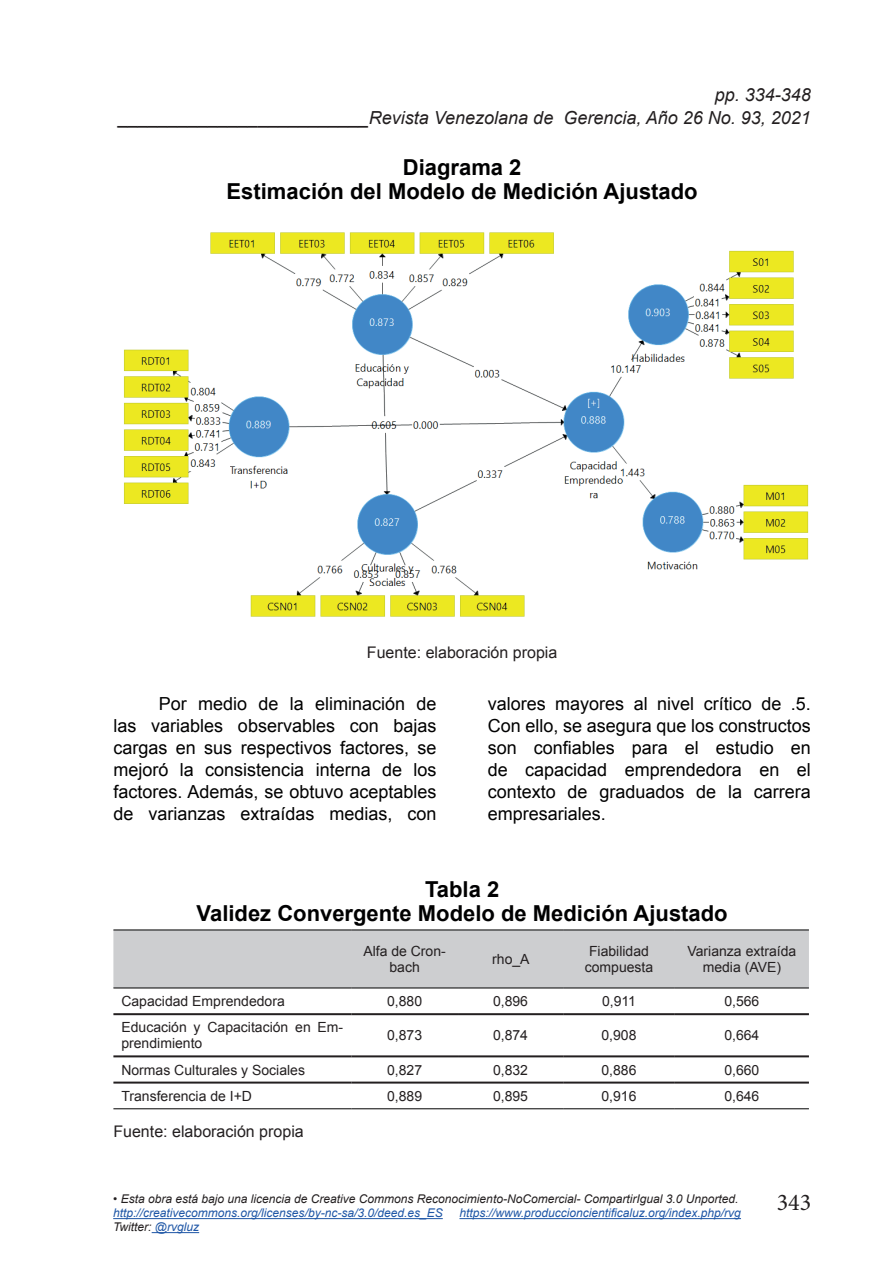
<style>
.page{position:relative;width:879px;height:1276px;background:#fff}
.page>*{position:absolute;margin:0;border:0;box-sizing:border-box;transform-origin:0 0}
.t1{font:24px "Minion Pro";color:#231f20}
.t2{font:700 22px/24px "Arial";color:#000001;text-align:center}
.t3{font:18px/22px "Arial";color:#000001;text-align:justify}
.t4{font:italic 18px "Arial";color:#231f20}
.t5{font:16px "Arial";color:#231f20}
.t6{font:14px/16px "Arial";color:#231f20;text-align:center}
.t7{font:italic 12px "Arial";color:#231f20}
.t8{font:italic 12px "Arial";color:#1e56a6}
.s1{color:#1e56a6}
</style>
<div class="page">
<hr style="left:113px;top:1218px;width:330px;height:1px;background:#1e56a6">
<hr style="left:459px;top:1218px;width:282px;height:1px;background:#1e56a6">
<hr style="left:152px;top:1232px;width:47px;height:1px;background:#1e56a6">
<img style="left:124px;top:232px;width:685px;height:385px">
<div style="left:113px;top:930px;width:696px;height:57px;background:#cdced0"></div>
<hr style="left:113px;top:1013px;width:238px;height:2px;background:#231f20">
<hr style="left:351px;top:1013px;width:107px;height:2px;background:#231f20">
<hr style="left:458px;top:1013px;width:105px;height:2px;background:#231f20">
<hr style="left:563px;top:1013px;width:112px;height:2px;background:#231f20">
<hr style="left:675px;top:1013px;width:134px;height:2px;background:#231f20">
<hr style="left:113px;top:1055px;width:238px;height:2px;background:#231f20">
<hr style="left:351px;top:1055px;width:107px;height:2px;background:#231f20">
<hr style="left:458px;top:1055px;width:105px;height:2px;background:#231f20">
<hr style="left:563px;top:1055px;width:112px;height:2px;background:#231f20">
<hr style="left:675px;top:1055px;width:134px;height:2px;background:#231f20">
<hr style="left:113px;top:1081px;width:238px;height:2px;background:#231f20">
<hr style="left:351px;top:1081px;width:107px;height:2px;background:#231f20">
<hr style="left:458px;top:1081px;width:105px;height:2px;background:#231f20">
<hr style="left:563px;top:1081px;width:112px;height:2px;background:#231f20">
<hr style="left:675px;top:1081px;width:134px;height:2px;background:#231f20">
<hr style="left:113px;top:1108px;width:238px;height:1px;background:#000001">
<hr style="left:351px;top:1108px;width:107px;height:1px;background:#000001">
<hr style="left:458px;top:1108px;width:105px;height:1px;background:#000001">
<hr style="left:563px;top:1108px;width:112px;height:1px;background:#000001">
<hr style="left:675px;top:1108px;width:134px;height:1px;background:#000001">
<hr style="left:113px;top:929px;width:238px;height:1px;background:#000001">
<hr style="left:351px;top:929px;width:107px;height:1px;background:#000001">
<hr style="left:458px;top:929px;width:105px;height:1px;background:#000001">
<hr style="left:563px;top:929px;width:112px;height:1px;background:#000001">
<hr style="left:675px;top:929px;width:134px;height:1px;background:#000001">
<hr style="left:113px;top:987px;width:238px;height:1px;background:#000001">
<hr style="left:351px;top:987px;width:107px;height:1px;background:#000001">
<hr style="left:458px;top:987px;width:105px;height:1px;background:#000001">
<hr style="left:563px;top:987px;width:112px;height:1px;background:#000001">
<hr style="left:675px;top:987px;width:134px;height:1px;background:#000001">
<p class="t4" style="left:715px;top:83px;width:98px">pp. 334-348</p>
<p class="t4" style="left:118px;top:106px;width:694px">_________________________Revista Venezolana de Gerencia, Año 26 No. 93, 2021</p>
<p class="t2" style="left:227px;top:156px;width:473px">Diagrama 2<br>Estimación del Modelo de Medición Ajustado</p>
<p class="t5" style="left:367px;top:642px;width:192px">Fuente: elaboración propia</p>
<p class="t3" style="left:113px;top:692px;width:325px;text-indent:45px">Por medio de la eliminación de las variables observables con bajas cargas en sus respectivos factores, se mejoró la consistencia interna de los factores. Además, se obtuvo aceptables de varianzas extraídas medias, con</p>
<p class="t3" style="left:488px;top:692px;width:325px">valores mayores al nivel crítico de .5.<br>Con ello, se asegura que los constructos son confiables para el estudio en de capacidad emprendedora en el contexto de graduados de la carrera empresariales.</p>
<p class="t2" style="left:197px;top:878px;width:532px">Tabla 2<br>Validez Convergente Modelo de Medición Ajustado</p>
<p class="t6" style="left:363px;top:943px;width:84px">Alfa de Cron&shy;bach</p>
<p class="t6" style="left:492px;top:951px;width:39px">rho_A</p>
<p class="t6" style="left:585px;top:943px;width:70px">Fiabilidad compuesta</p>
<p class="t6" style="left:687px;top:943px;width:110px">Varianza extraída media (AVE)</p>
<p class="t6" style="left:121px;top:993px;width:165px">Capacidad Emprendedora</p>
<p class="t6" style="left:387px;top:993px;width:37px">0,880</p>
<p class="t6" style="left:493px;top:993px;width:37px">0,896</p>
<p class="t6" style="left:602px;top:993px;width:35px">0,911</p>
<p class="t6" style="left:724px;top:993px;width:37px">0,566</p>
<p class="t6" style="left:121px;top:1019px;width:223px;text-align:left">Educación y Capacitación en Em&shy;prendimiento</p>
<p class="t6" style="left:387px;top:1027px;width:37px">0,873</p>
<p class="t6" style="left:493px;top:1027px;width:37px">0,874</p>
<p class="t6" style="left:601px;top:1027px;width:37px">0,908</p>
<p class="t6" style="left:724px;top:1027px;width:37px">0,664</p>
<p class="t6" style="left:121px;top:1062px;width:185px">Normas Culturales y Sociales</p>
<p class="t6" style="left:387px;top:1062px;width:37px">0,827</p>
<p class="t6" style="left:493px;top:1062px;width:37px">0,832</p>
<p class="t6" style="left:601px;top:1062px;width:37px">0,886</p>
<p class="t6" style="left:724px;top:1062px;width:37px">0,660</p>
<p class="t6" style="left:121px;top:1088px;width:132px">Transferencia de I+D</p>
<p class="t6" style="left:387px;top:1088px;width:37px">0,889</p>
<p class="t6" style="left:493px;top:1088px;width:37px">0,895</p>
<p class="t6" style="left:601px;top:1088px;width:37px">0,916</p>
<p class="t6" style="left:724px;top:1088px;width:37px">0,646</p>
<p class="t5" style="left:113px;top:1121px;width:192px">Fuente: elaboración propia</p>
<p class="t7" style="left:113px;top:1191px;width:627px">• Esta obra está bajo una licencia de Creative Commons Reconocimiento-NoComercial- CompartirIgual 3.0 Unported.</p>
<p class="t8" style="left:113px;top:1205px;width:331px">http://creativecommons.org/licenses/by-nc-sa/3.0/deed.es_ES</p>
<p class="t8" style="left:459px;top:1205px;width:283px">https://www.produccioncientificaluz.org/index.php/rvg</p>
<p class="t7" style="left:113px;top:1219px;width:87px">Twitter: <span class="s1">@rvgluz</span></p>
<h1 class="t1" style="left:777px;top:1186px;width:36px">343</h1>
</div>
